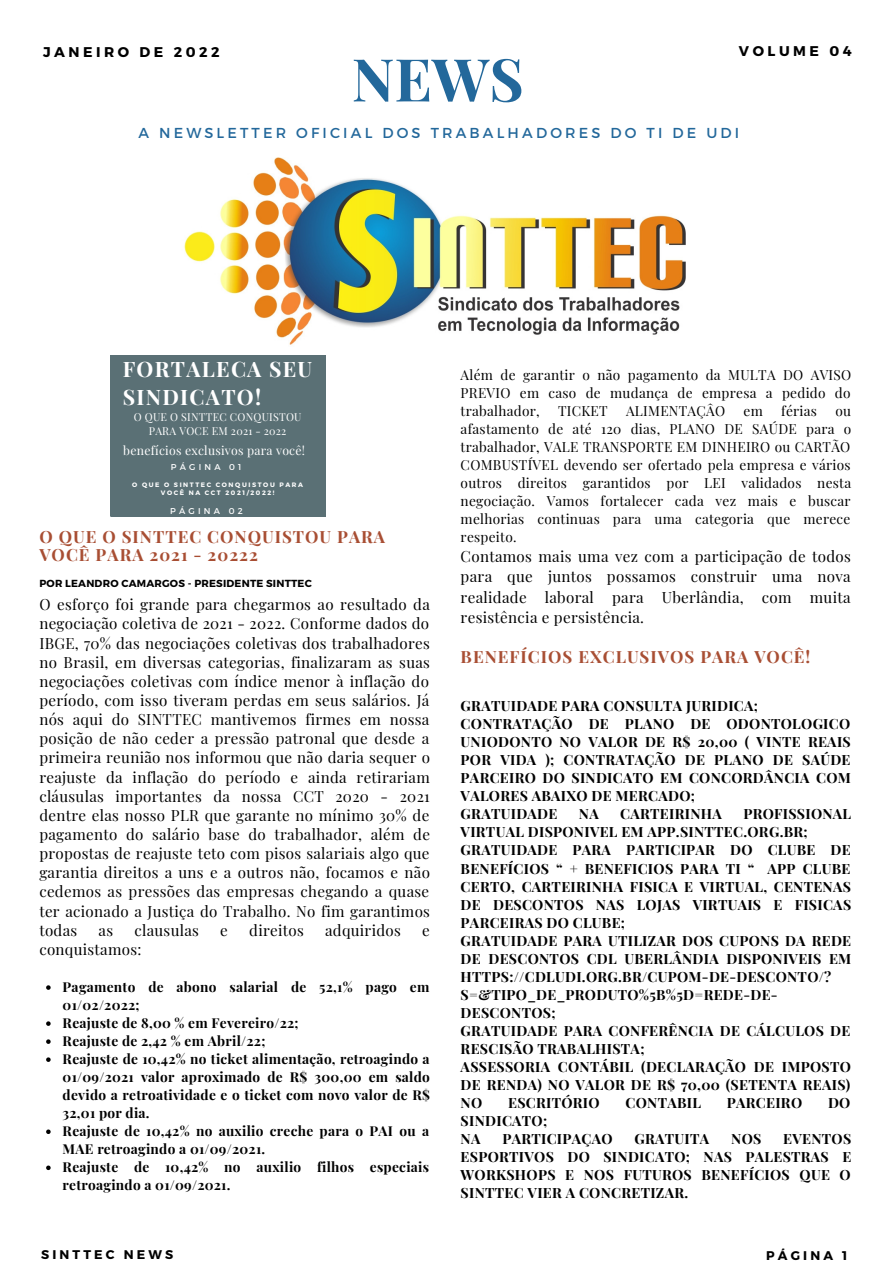
<style>
.page{position:relative;width:894px;height:1264px;background:#fff}
.page>*{position:absolute;margin:0;border:0;box-sizing:border-box;transform-origin:0 0}
.t1{font:700 59.1px "Playfair Display";color:#23689b}
.t2{font:700 21.3px/28.2px "Playfair Display";letter-spacing:.06em;color:#fff}
.t3{font:700 16.8px/18px "Playfair Display";letter-spacing:.06em;color:#a84e33}
.t4{font:15.15px/19.2px "Playfair Display";letter-spacing:.02em;color:#000;text-align:justify}
.t5{font:14.4px "Montserrat";letter-spacing:.22em;color:#23689b}
.t6{font:700 14.1px/18px "Playfair Display";letter-spacing:.02em;color:#000;text-align:justify}
.t7{font:700 14.1px "Montserrat";letter-spacing:.25em;color:#000}
.t8{font:13.65px/18px "Playfair Display";letter-spacing:.02em;color:#000;text-align:justify}
.t9{font:700 13.65px/18px "Playfair Display";letter-spacing:.02em;color:#000}
.t10{font:700 12.6px "Montserrat";letter-spacing:.25em;color:#000}
.t11{font:12.3px "Playfair Display";letter-spacing:.02em;color:#fff}
.t12{font:10.8px/14.2px "Playfair Display";letter-spacing:.02em;color:#fff;text-align:center}
.t13{font:700 10.2px "Montserrat";letter-spacing:.02em;color:#000}
.t14{font:8.4px "Montserrat";letter-spacing:.38em;color:#fff}
.t15{font:700 6.45px/8.6px "Montserrat";letter-spacing:.25em;color:#fff;text-align:center}
</style>
<div class="page">
<img style="left:184px;top:157px;width:502px;height:188px">
<div style="left:110px;top:356px;width:216px;height:161px;background:#5a7075"></div>
<svg style="left:46px;top:985px;width:5px;height:4px"></svg>
<svg style="left:46px;top:1021px;width:5px;height:4px"></svg>
<svg style="left:46px;top:1039px;width:5px;height:4px"></svg>
<svg style="left:46px;top:1057px;width:5px;height:4px"></svg>
<svg style="left:46px;top:1129px;width:5px;height:4px"></svg>
<svg style="left:46px;top:1165px;width:5px;height:4px"></svg>
<p class="t7" style="left:43px;top:42px;width:178px">JANEIRO DE 2022</p>
<p class="t7" style="left:738px;top:42px;width:114px">VOLUME 04</p>
<p class="t1" style="left:351px;top:38px;width:173px">NEWS</p>
<p class="t5" style="left:138px;top:124px;width:602px">A NEWSLETTER OFICIAL DOS TRABALHADORES DO TI DE UDI</p>
<p class="t2" style="left:123px;top:354px;width:191px">FORTALECA SEU<br>SINDICATO!</p>
<p class="t12" style="left:134px;top:409px;width:169px">O QUE O SINTTEC CONQUISTOU<br>PARA VOCE EM 2021 - 2022</p>
<p class="t14" style="left:171px;top:462px;width:72px">PÁGINA 01</p>
<p class="t11" style="left:123px;top:441px;width:183px">benefícios exclusivos para você!</p>
<p class="t15" style="left:132px;top:480px;width:172px">O QUE O SINTTEC CONQUISTOU PARA<br>VOCÊ NA CCT 2021/2022!</p>
<p class="t14" style="left:170px;top:505px;width:74px">PÁGINA 02</p>
<p class="t3" style="left:39px;top:527px;width:347px">O QUE O SINTTEC CONQUISTOU PARA<br>VOCÊ PARA 2021 - 20222</p>
<p class="t13" style="left:39px;top:576px;width:274px">POR LEANDRO CAMARGOS - PRESIDENTE SINTTEC</p>
<p class="t4" style="left:39px;top:594px;width:392px">O esforço foi grande para chegarmos ao resultado da negociação coletiva de 2021 - 2022. Conforme dados do IBGE, 70% das negociações coletivas dos trabalhadores no Brasil, em diversas categorias, finalizaram as suas negociações coletivas com índice menor à inflação do período, com isso tiveram perdas em seus salários. Já nós aqui do SINTTEC mantivemos firmes em nossa posição de não ceder a pressão patronal que desde a primeira reunião nos informou que não daria sequer o reajuste da inflação do período e ainda retirariam cláusulas importantes da nossa CCT 2020 - 2021 dentre elas nosso PLR que garante no mínimo 30% de pagamento do salário base do trabalhador, além de propostas de reajuste teto com pisos salariais algo que garantia direitos a uns e a outros não, focamos e não cedemos as pressões das empresas chegando a quase ter acionado a Justiça do Trabalho. No fim garantimos todas</p>
<p class="t4" style="left:99px;top:919px;width:16px">as</p>
<p class="t4" style="left:134px;top:919px;width:66px">clausulas</p>
<p class="t4" style="left:220px;top:919px;width:9px">e</p>
<p class="t4" style="left:249px;top:919px;width:56px">direitos</p>
<p class="t4" style="left:325px;top:919px;width:77px">adquiridos</p>
<p class="t4" style="left:422px;top:919px;width:9px">e</p>
<p class="t4" style="left:39px;top:939px;width:104px">conquistamos:</p>
<p class="t9" style="left:63px;top:977px;width:368px">Pagamento de abono salarial de 52,1% pago em<br>01/02/2022;</p>
<p class="t9" style="left:63px;top:1013px;width:237px">Reajuste de 8,00 % em Fevereiro/22;</p>
<p class="t9" style="left:63px;top:1031px;width:204px">Reajuste de 2,42 % em Abril/22;</p>
<p class="t9" style="left:63px;top:1049px;width:369px;text-align:justify">Reajuste de 10,42% no ticket alimentação, retroagindo a 01/09/2021 valor aproximado de R$ 300,00 em saldo devido a retroatividade e o ticket com novo valor de R$ 32,01 por dia.</p>
<p class="t9" style="left:63px;top:1121px;width:368px">Reajuste de 10,42% no auxilio creche para o PAI ou a<br>MAE retroagindo a 01/09/2021.</p>
<p class="t9" style="left:63px;top:1157px;width:368px">Reajuste de 10,42% no auxilio filhos especiais retroagindo a 01/09/2021.</p>
<p class="t8" style="left:460px;top:365px;width:392px">Além de garantir o não pagamento da MULTA DO AVISO PREVIO em caso de mudança de empresa a pedido do trabalhador,</p>
<p class="t8" style="left:558px;top:401px;width:51px">TICKET</p>
<p class="t8" style="left:626px;top:401px;width:101px">ALIMENTAÇÂO</p>
<p class="t8" style="left:743px;top:401px;width:21px">em</p>
<p class="t8" style="left:781px;top:401px;width:37px">férias</p>
<p class="t8" style="left:460px;top:401px;width:392px;text-indent:374px">ou afastamento de até 120 dias, PLANO DE SAÚDE para o trabalhador, VALE TRANSPORTE EM DINHEIRO ou CARTÃO COMBUSTÍVEL devendo ser ofertado pela empresa e vários outros direitos garantidos por LEI validados nesta negociação. Vamos fortalecer cada vez mais e buscar melhorias continuas para uma categoria que merece respeito.</p>
<p class="t4" style="left:460px;top:545px;width:391px;line-height:20.2px">Contamos mais uma vez com a participação de todos para que juntos possamos construir uma nova realidade laboral para Uberlândia, com muita resistência e persistência.</p>
<p class="t3" style="left:460px;top:647px;width:351px">BENEFÍCIOS EXCLUSIVOS PARA VOCÊ!</p>
<p class="t6" style="left:460px;top:696px;width:299px">GRATUIDADE PARA CONSULTA JURIDICA;</p>
<p class="t6" style="left:460px;top:714px;width:391px">CONTRATAÇÃO DE PLANO DE ODONTOLOGICO UNIODONTO NO VALOR DE R$ 20,00 ( VINTE REAIS POR VIDA ); CONTRATAÇÃO DE PLANO DE SAÚDE PARCEIRO DO SINDICATO EM CONCORDÂNCIA COM VALORES ABAIXO DE MERCADO;</p>
<p class="t6" style="left:460px;top:804px;width:98px">GRATUIDADE</p>
<p class="t6" style="left:578px;top:804px;width:21px">NA</p>
<p class="t6" style="left:620px;top:804px;width:103px">CARTEIRINHA</p>
<p class="t6" style="left:460px;top:804px;width:392px;text-indent:282px">PROFISSIONAL<br>VIRTUAL DISPONIVEL EM APP.SINTTEC.ORG.BR;</p>
<p class="t6" style="left:460px;top:840px;width:392px">GRATUIDADE PARA PARTICIPAR DO CLUBE DE BENEFÍCIOS “ + BENEFICIOS PARA TI “ APP CLUBE CERTO, CARTEIRINHA FISICA E VIRTUAL, CENTENAS DE DESCONTOS NAS LOJAS VIRTUAIS E FISICAS PARCEIRAS DO CLUBE;</p>
<p class="t6" style="left:460px;top:930px;width:392px;text-align:left">GRATUIDADE PARA UTILIZAR DOS CUPONS DA REDE DE DESCONTOS CDL UBERLÂNDIA DISPONIVEIS EM HTTPS://CDLUDI.ORG.BR/CUPOM-DE-DESCONTO/?<br>S=&amp;TIPO_DE_PRODUTO%5B%5D=REDE-DE-DESCONTOS;</p>
<p class="t6" style="left:460px;top:1020px;width:391px">GRATUIDADE PARA CONFERÊNCIA DE CÁLCULOS DE<br>RESCISÃO TRABALHISTA;</p>
<p class="t6" style="left:460px;top:1056px;width:392px">ASSESSORIA CONTÁBIL (DECLARAÇÃO DE IMPOSTO DE RENDA) NO VALOR DE R$ 70,00 (SETENTA REAIS)<br>NO</p>
<p class="t6" style="left:508px;top:1092px;width:93px">ESCRITÓRIO</p>
<p class="t6" style="left:625px;top:1092px;width:77px">CONTABIL</p>
<p class="t6" style="left:726px;top:1092px;width:77px">PARCEIRO</p>
<p class="t6" style="left:827px;top:1092px;width:24px">DO</p>
<p class="t6" style="left:460px;top:1110px;width:88px">SINDICATO;</p>
<p class="t6" style="left:460px;top:1128px;width:21px">NA</p>
<p class="t6" style="left:502px;top:1128px;width:112px">PARTICIPAÇAO</p>
<p class="t6" style="left:634px;top:1128px;width:76px">GRATUITA</p>
<p class="t6" style="left:731px;top:1128px;width:32px">NOS</p>
<p class="t6" style="left:460px;top:1128px;width:392px;text-indent:322px">EVENTOS ESPORTIVOS DO SINDICATO; NAS PALESTRAS E WORKSHOPS E NOS FUTUROS BENEFÍCIOS QUE O SINTTEC VIER A CONCRETIZAR.</p>
<p class="t10" style="left:41px;top:1245px;width:134px">SINTTEC NEWS</p>
<p class="t10" style="left:766px;top:1247px;width:83px">PÁGINA 1</p>
</div>
